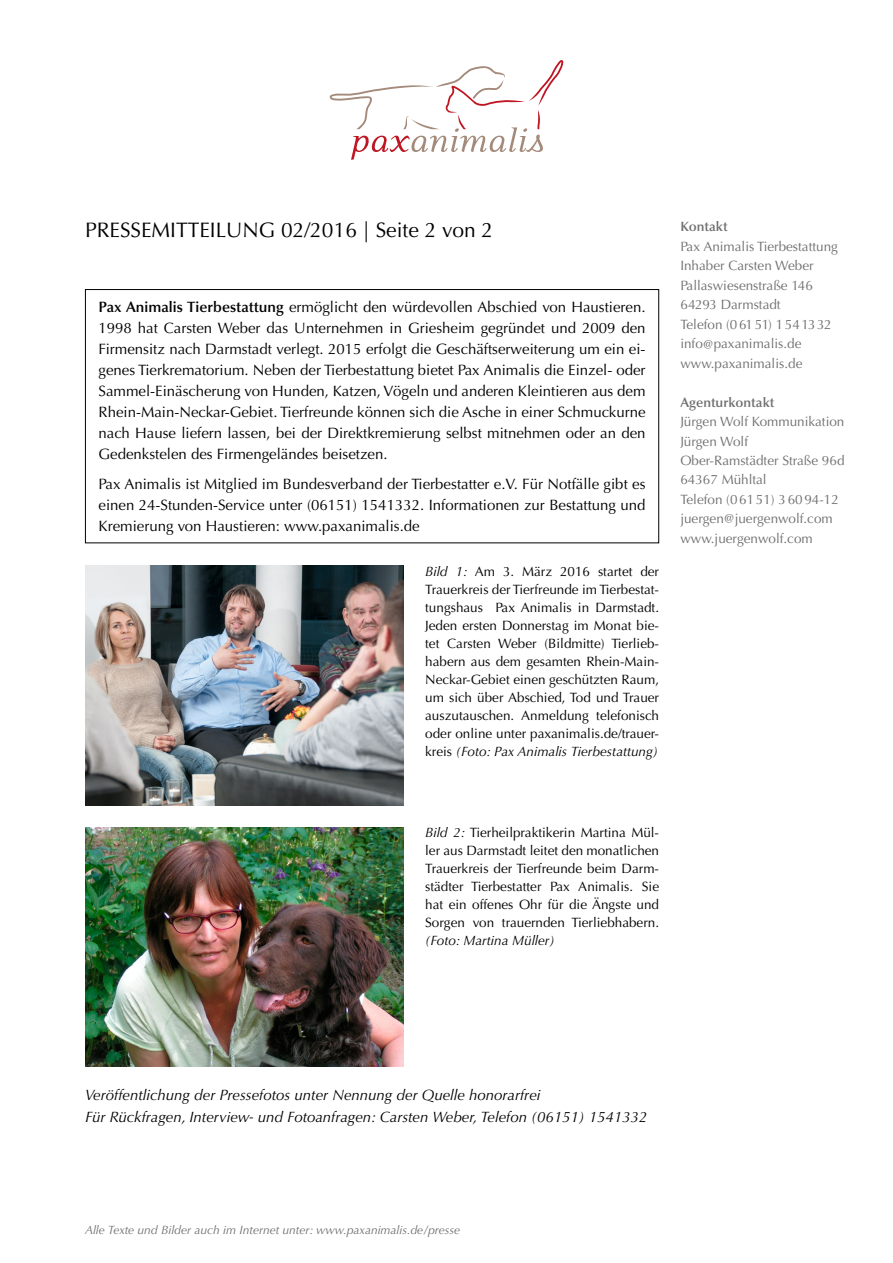
<style>
.page{position:relative;width:893px;height:1263px;background:#fff}
.page>*{position:absolute;margin:0;border:0;box-sizing:border-box;transform-origin:0 0}
.t1{font:21px "Optima LT Std";color:#000}
.t2{font:15px/21px "Optima LT Std";color:#000;text-align:justify}
.t3{font:italic 15px/22.5px "Optima LT Std";color:#000}
.t4{font:13.5px/18px "Optima LT Std";color:#000;text-align:justify}
.t5{font:13.5px/19.5px "Optima LT Std";color:#706f6f}
.t6{font:600 13.5px "Optima LT Std";color:#706f6f}
.t7{font:italic 13.5px "Optima LT Std";color:#000}
.t8{font:italic 12px "Optima LT Std";color:#706f6f}
.s1{font-weight:600}
.s2{font-style:italic}
</style>
<div class="page">
<svg style="left:330px;top:60px;width:233px;height:100px"></svg>
<img style="left:85px;top:566px;width:319px;height:239px">
<img style="left:85px;top:827px;width:319px;height:240px">
<div style="left:85px;top:289px;width:574px;height:254px;border:1px solid #000"></div>
<h1 class="t1" style="left:85px;top:217px;width:410px">PRESSEMITTEILUNG 02/2016 | Seite 2 von 2</h1>
<p class="t6" style="left:680px;top:219px;width:49px">Kontakt</p>
<p class="t5" style="left:680px;top:236px;width:159px">Pax Animalis Tierbestattung<br>Inhaber Carsten Weber<br>Pallaswiesenstraße 146<br>64293 Darmstadt<br>Telefon (06151) 1541332 info@paxanimalis.de www.paxanimalis.de</p>
<p class="t6" style="left:680px;top:394px;width:96px">Agenturkontakt</p>
<p class="t5" style="left:680px;top:412px;width:166px">Jürgen Wolf Kommunikation<br>Jürgen Wolf<br>Ober-Ramstädter Straße 96d<br>64367 Mühltal<br>Telefon (06151) 36094-12 juergen@juergenwolf.com www.juergenwolf.com</p>
<p class="t2" style="left:99px;top:297px;width:549px"><span class="s1">Pax Animalis Tierbestattung</span> ermöglicht den würdevollen Abschied von Haustieren.<br>1998 hat Carsten Weber das Unternehmen in Griesheim gegründet und 2009 den Firmensitz nach Darmstadt verlegt. 2015 erfolgt die Geschäftserweiterung um ein ei&shy;genes Tierkrematorium. Neben der Tierbestattung bietet Pax Animalis die Einzel- oder Sammel-Einäscherung von Hunden, Katzen, Vögeln und anderen Kleintieren aus dem Rhein-Main-Neckar-Gebiet. Tierfreunde können sich die Asche in einer Schmuckurne nach Hause liefern lassen, bei der Direktkremierung selbst mitnehmen oder an den Gedenkstelen des Firmengeländes beisetzen.</p>
<p class="t2" style="left:99px;top:474px;width:549px">Pax Animalis ist Mitglied im Bundesverband der Tierbestatter e.V. Für Notfälle gibt es einen 24-Stunden-Service unter (06151) 1541332. Informationen zur Bestattung und Kremierung von Haustieren: www.paxanimalis.de</p>
<p class="t4" style="left:425px;top:562px;width:235px"><span class="s2">Bild 1:</span> Am 3. März 2016 startet der Trauerkreis der Tierfreunde im Tierbestat&shy;tungshaus Pax Animalis in Darmstadt.<br>Jeden ersten Donnerstag im Monat bie&shy;tet Carsten Weber (Bildmitte) Tierlieb&shy;habern aus dem gesamten Rhein-Main-Neckar-Gebiet einen geschützten Raum, um sich über Abschied, Tod und Trauer auszutauschen. Anmeldung telefonisch oder online unter paxanimalis.de/trauer&shy;kreis <span class="s2">(Foto: Pax Animalis Tierbestattung)</span></p>
<p class="t4" style="left:425px;top:824px;width:235px"><span class="s2">Bild 2:</span> Tierheilpraktikerin Martina Mül&shy;ler aus Darmstadt leitet den monatlichen Trauerkreis der Tierfreunde beim Darm&shy;städter Tierbestatter Pax Animalis. Sie hat ein offenes Ohr für die Ängste und Sorgen von trauernden Tierliebhabern.</p>
<p class="t7" style="left:425px;top:933px;width:131px">(Foto: Martina Müller)</p>
<p class="t3" style="left:85px;top:1083px;width:564px">Veröffentlichung der Pressefotos unter Nennung der Quelle honorarfrei<br>Für Rückfragen, Interview- und Fotoanfragen: Carsten Weber, Telefon (06151) 1541332</p>
<p class="t8" style="left:85px;top:1222px;width:377px">Alle Texte und Bilder auch im Internet unter: www.paxanimalis.de/presse</p>
</div>
